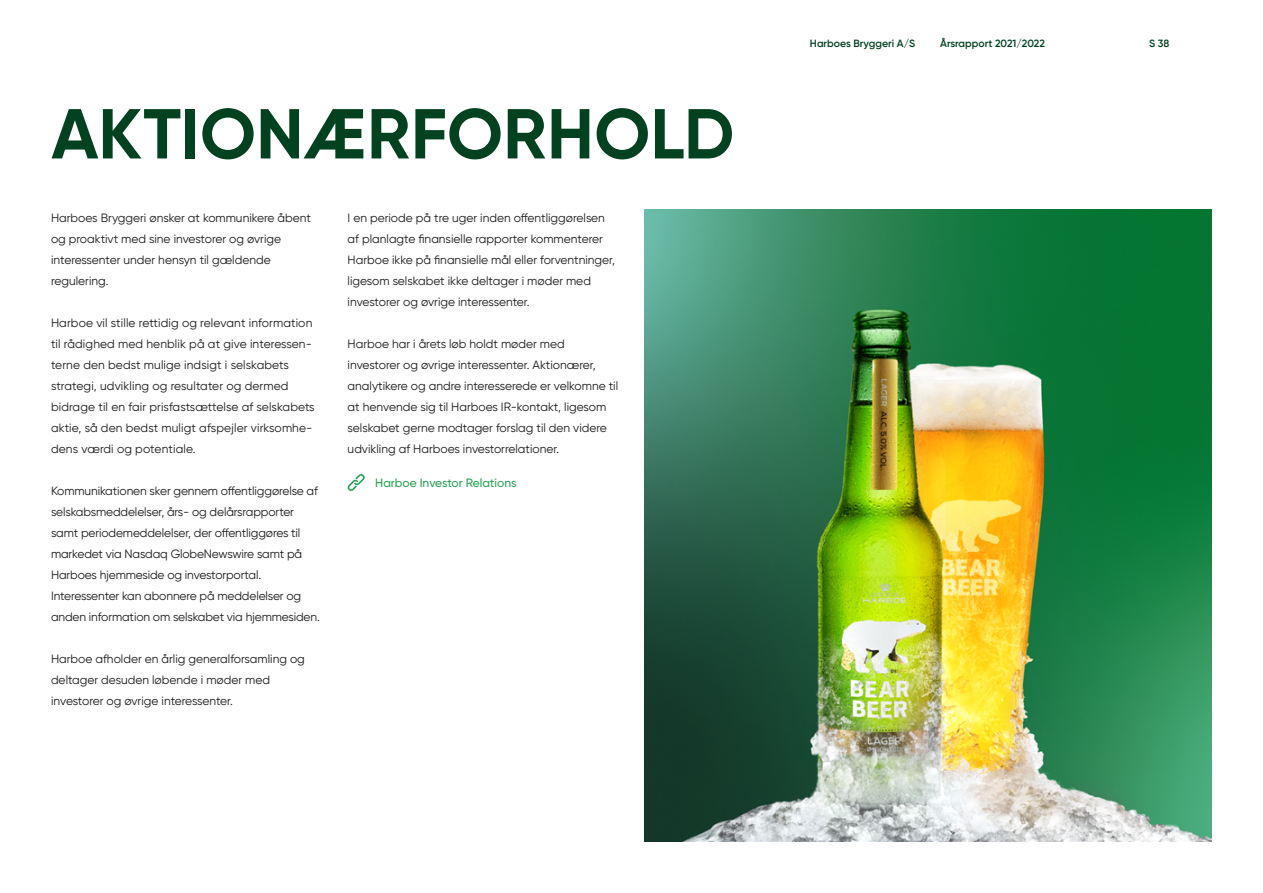
<style>
.page{position:relative;width:1263px;height:893px;background:#fff}
.page>*{position:absolute;margin:0;border:0;box-sizing:border-box;transform-origin:0 0}
.t1{font:700 70.5px "Gilroy Office";letter-spacing:.005em;color:#024220}
.t2{font:12px/21px "Gilroy Office";color:#1a1a1a}
.t3{font:500 12px "Gilroy Office";color:#28a355}
.t4{font:600 10.5px "Gilroy Office";color:#024220}
</style>
<div class="page">
<img style="left:644px;top:210px;width:568px;height:632px">
<svg style="left:347px;top:474px;width:18px;height:17px"></svg>
<h1 class="t1" style="left:51px;top:90px;width:684px">AKTIONÆRFORHOLD</h1>
<p class="t2" style="left:51px;top:207px;width:262px">Harboes Bryggeri ønsker at kommunikere åbent og proaktivt med sine investorer og øvrige interessenter under hensyn til gældende regulering.</p>
<p class="t2" style="left:51px;top:312px;width:265px">Harboe vil stille rettidig og relevant information til rådighed med henblik på at give interessen&shy;terne den bedst mulige indsigt i selskabets strategi, udvikling og resultater og dermed bidrage til en fair prisfastsættelse af selskabets aktie, så den bedst muligt afspejler virksomhe&shy;dens værdi og potentiale.</p>
<p class="t2" style="left:51px;top:480px;width:270px">Kommunikationen sker gennem offentliggørelse af selskabsmeddelelser, års- og delårsrapporter samt periodemeddelelser, der offentliggøres til markedet via Nasdaq GlobeNewswire samt på Harboes hjemmeside og investorportal.<br>Interessenter kan abonnere på meddelelser og anden information om selskabet via hjemmesiden.</p>
<p class="t2" style="left:51px;top:648px;width:255px">Harboe afholder en årlig generalforsamling og deltager desuden løbende i møder med investorer og øvrige interessenter.</p>
<p class="t2" style="left:348px;top:207px;width:269px">I en periode på tre uger inden offentliggørelsen af planlagte finansielle rapporter kommenterer Harboe ikke på finansielle mål eller forventninger, ligesom selskabet ikke deltager i møder med investorer og øvrige interessenter.</p>
<p class="t2" style="left:348px;top:333px;width:272px">Harboe har i årets løb holdt møder med investorer og øvrige interessenter. Aktionærer, analytikere og andre interesserede er velkomne til at henvende sig til Harboes IR-kontakt, ligesom selskabet gerne modtager forslag til den videre udvikling af Harboes investorrelationer.</p>
<p class="t3" style="left:375px;top:476px;width:143px">Harboe Investor Relations</p>
<p class="t4" style="left:810px;top:36px;width:107px">Harboes Bryggeri A/S</p>
<p class="t4" style="left:940px;top:36px;width:106px">Årsrapport 2021/2022</p>
<p class="t4" style="left:1149px;top:36px;width:22px">S 38</p>
</div>
